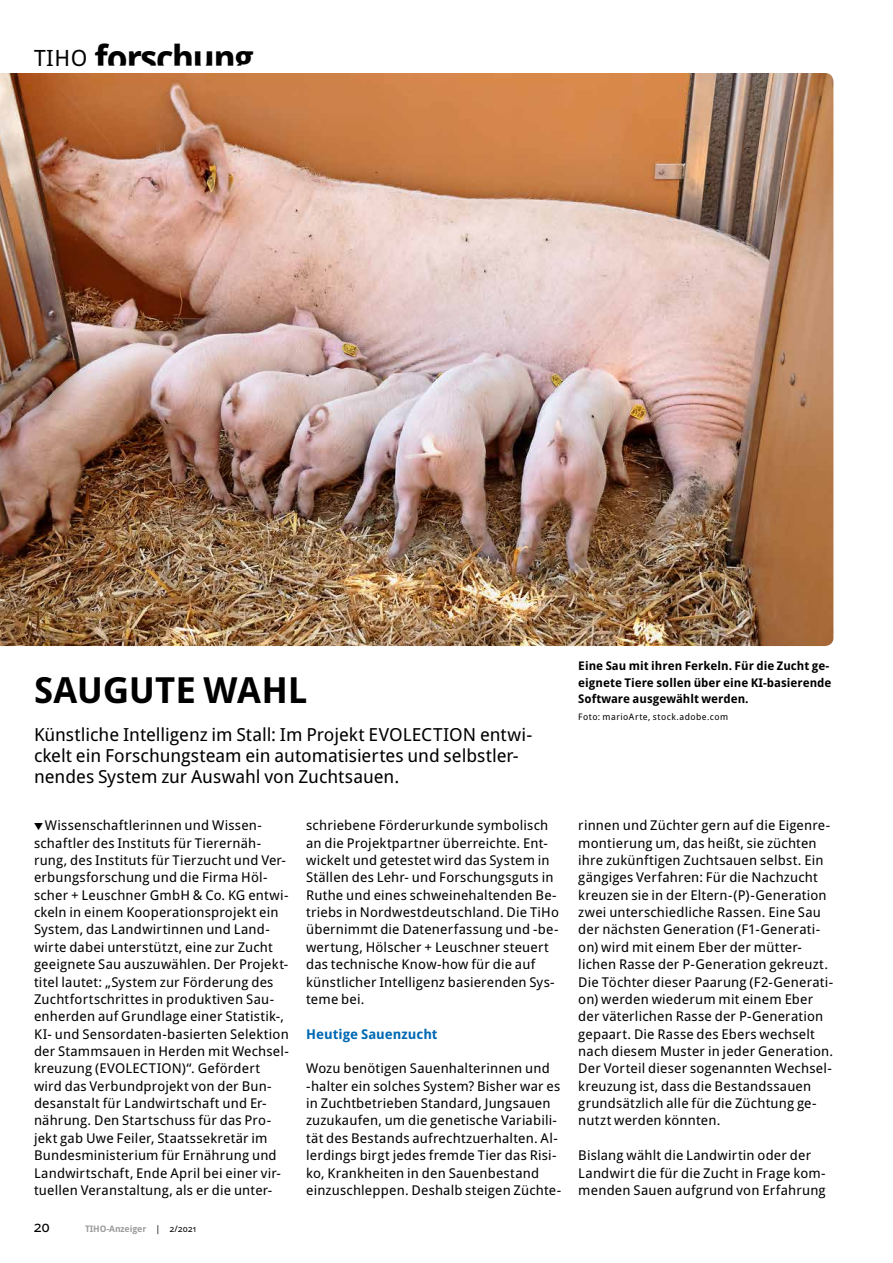
<style>
.page{position:relative;width:893px;height:1263px;background:#fff}
.page>*{position:absolute;margin:0;border:0;box-sizing:border-box;transform-origin:0 0}
.t1{font:700 36px "Droid Sans Pro";letter-spacing:-.05em;color:#000}
.t2{font:700 36px "Droid Sans Pro";letter-spacing:-.02em;color:#000}
.t3{font:18px/21px "Droid Sans Pro";color:#000}
.t4{font:15px "Droid Sans Pro";color:#000}
.t5{font:13.5px/17.4px "Droid Sans Pro";letter-spacing:.015em;color:#000}
.t6{font:700 13.5px "Droid Sans Pro";color:#0069b4}
.t7{font:700 12px/16.5px "Droid Sans Pro";color:#000}
.t8{font:9px "Droid Sans Pro";letter-spacing:.05em;color:#000}
.t9{font:700 9px "Droid Sans Pro";letter-spacing:-.01em;color:#9c9d9d}
.s1{font-weight:400;font-size:22.5px}
.s2{font-weight:400;color:#000}
</style>
<div class="page">
<img style="left:0;top:73px;width:833px;height:573px">
<h1 class="t1" style="left:34px;top:33px;width:222px"><span class="s1">TIHO</span> forschung</h1>
<h1 class="t2" style="left:34px;top:664px;width:275px">SAUGUTE WAHL</h1>
<h2 class="t3" style="left:34px;top:723px;width:500px">Künstliche Intelligenz im Stall: Im Projekt EVOLECTION entwi&shy;ckelt ein Forschungsteam ein automatisiertes und selbstler&shy;nendes System zur Auswahl von Zuchtsauen.</h2>
<p class="t5" style="left:34px;top:816px;width:256px;text-indent:11px">Wissenschaftlerinnen und Wissen&shy;schaftler des Instituts für Tierernäh&shy;rung, des Instituts für Tierzucht und Ver&shy;erbungsforschung und die Firma Höl&shy;scher + Leuschner GmbH &amp; Co. KG entwi&shy;ckeln in einem Kooperationsprojekt ein System, das Landwirtinnen und Land&shy;wirte dabei unterstützt, eine zur Zucht geeignete Sau auszuwählen. Der Projekt&shy;titel lautet: „System zur Förderung des Zuchtfortschrittes in produktiven Sau&shy;enherden auf Grundlage einer Statistik-, KI- und Sensordaten-basierten Selektion der Stammsauen in Herden mit Wechsel&shy;kreuzung (EVOLECTION)“. Gefördert wird das Verbundprojekt von der Bun&shy;desanstalt für Landwirtschaft und Er&shy;nährung. Den Startschuss für das Pro&shy;jekt gab Uwe Feiler, Staatssekretär im Bundesministerium für Ernährung und Landwirtschaft, Ende April bei einer vir&shy;tuellen Veranstaltung, als er die unter-</p>
<p class="t5" style="left:306px;top:816px;width:254px">schriebene Förderurkunde symbolisch an die Projektpartner überreichte. Ent&shy;wickelt und getestet wird das System in Ställen des Lehr- und Forschungsguts in Ruthe und eines schweinehaltenden Be&shy;triebs in Nordwestdeutschland. Die TiHo übernimmt die Datenerfassung und -be&shy;wertung, Hölscher + Leuschner steuert das technische Know-how für die auf künstlicher Intelligenz basierenden Sys&shy;teme bei.</p>
<p class="t6" style="left:306px;top:1024px;width:133px">Heutige Sauenzucht</p>
<p class="t5" style="left:306px;top:1059px;width:257px">Wozu benötigen Sauenhalterinnen und -halter ein solches System? Bisher war es in Zuchtbetrieben Standard, Jungsauen zuzukaufen, um die genetische Variabili&shy;tät des Bestands aufrechtzuerhalten. Al&shy;lerdings birgt jedes fremde Tier das Risi&shy;ko, Krankheiten in den Sauenbestand einzuschleppen. Deshalb steigen Züchte-</p>
<p class="t4" style="left:34px;top:1216px;width:17px">20</p>
<p class="t9" style="left:85px;top:1222px;width:113px">TIHO-Anzeiger <span class="s2">| 2/2021</span></p>
<p class="t7" style="left:578px;top:657px;width:255px">Eine Sau mit ihren Ferkeln. Für die Zucht ge&shy;eignete Tiere sollen über eine KI-basierende<br>Software ausgewählt werden.</p>
<p class="t8" style="left:578px;top:710px;width:151px">Foto: marioArte, stock.adobe.com</p>
<p class="t5" style="left:578px;top:816px;width:256px">rinnen und Züchter gern auf die Eigenre&shy;montierung um, das heißt, sie züchten ihre zukünftigen Zuchtsauen selbst. Ein gängiges Verfahren: Für die Nachzucht kreuzen sie in der Eltern-(P)-Generation zwei unterschiedliche Rassen. Eine Sau der nächsten Generation (F1-Generati&shy;on) wird mit einem Eber der mütter&shy;lichen Rasse der P-Generation gekreuzt.<br>Die Töchter dieser Paarung (F2-Generati&shy;on) werden wiederum mit einem Eber der väterlichen Rasse der P-Generation gepaart. Die Rasse des Ebers wechselt nach diesem Muster in jeder Generation.<br>Der Vorteil dieser sogenannten Wechsel&shy;kreuzung ist, dass die Bestandssauen grundsätzlich alle für die Züchtung ge&shy;nutzt werden könnten.</p>
<p class="t5" style="left:578px;top:1146px;width:249px">Bislang wählt die Landwirtin oder der<br>Landwirt die für die Zucht in Frage kom&shy;menden Sauen aufgrund von Erfahrung</p>
</div>
